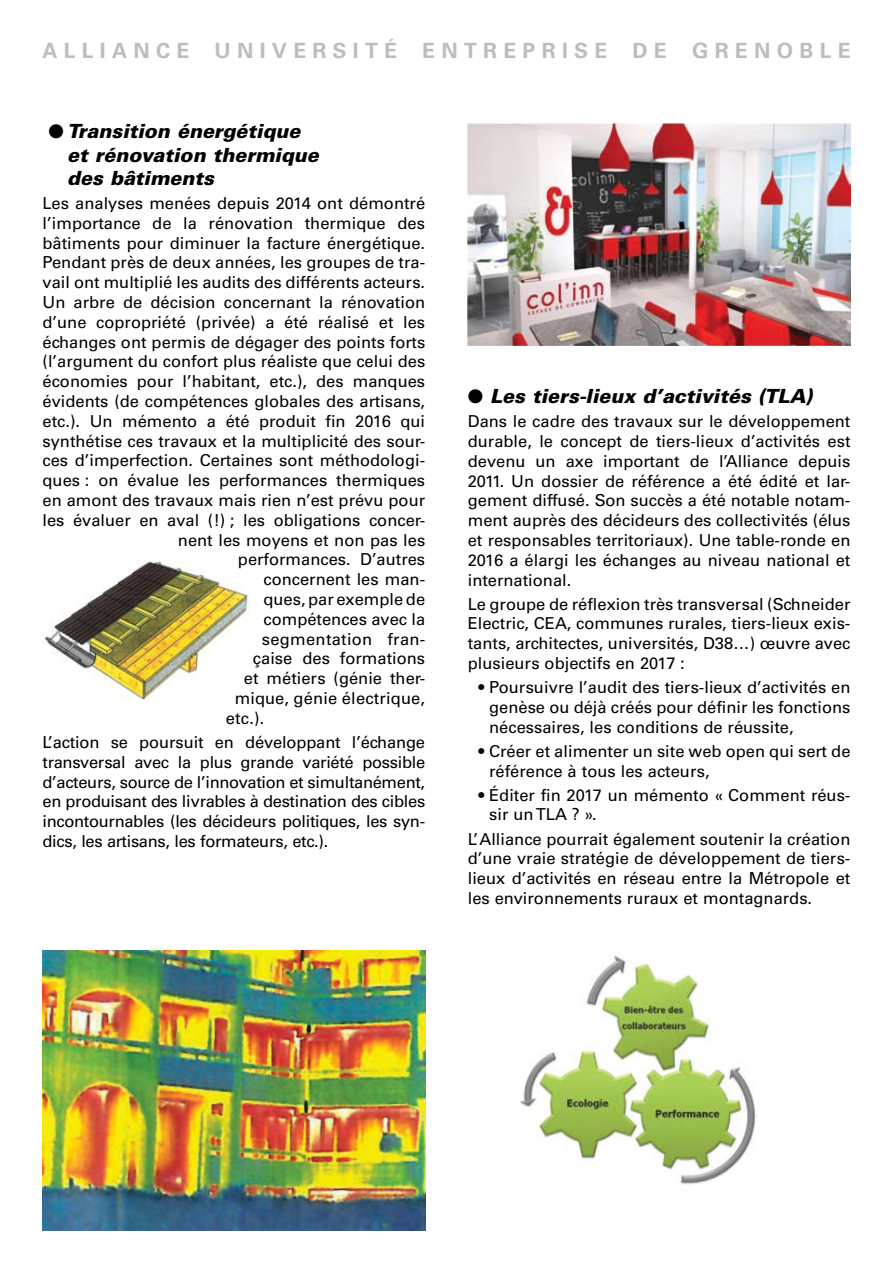
<style>
.page{position:relative;width:893px;height:1263px;background:#fff}
.page>*{position:absolute;margin:0;border:0;box-sizing:border-box;transform-origin:0 0}
.t1{font:700 21px "Univers LT Std";letter-spacing:.3em;color:#bcbdc0}
.t2{font:italic 900 19.5px/23.4px "Univers LT Std";color:#000}
.t3{font:16.5px/19.8px "Univers LT Std";color:#000;text-align:justify}
</style>
<div class="page">
<img style="left:43px;top:951px;width:382px;height:280px">
<img style="left:520px;top:949px;width:236px;height:236px">
<img style="left:43px;top:560px;width:206px;height:140px">
<img style="left:468px;top:123px;width:382px;height:223px">
<p class="t1" style="left:43px;top:38px;width:809px">ALLIANCE UNIVERSITÉ ENTREPRISE DE GRENOBLE</p>
<p class="t2" style="left:67px;top:119px;width:253px;text-indent:-19px">● Transition énergétique et rénovation thermique des bâtiments</p>
<p class="t3" style="left:43px;top:193px;width:384px">Les analyses menées depuis 2014 ont démontré</p>
<p class="t3" style="left:43px;top:213px;width:384px">l’importance de la rénovation thermique des</p>
<p class="t3" style="left:43px;top:233px;width:384px">bâtiments pour diminuer la facture énergétique.</p>
<p class="t3" style="left:43px;top:253px;width:384px">Pendant près de deux années, les groupes de tra-</p>
<p class="t3" style="left:43px;top:273px;width:384px">vail ont multiplié les audits des différents acteurs.</p>
<p class="t3" style="left:43px;top:292px;width:384px">Un arbre de décision concernant la rénovation</p>
<p class="t3" style="left:43px;top:312px;width:384px">d’une copropriété (privée) a été réalisé et les</p>
<p class="t3" style="left:43px;top:332px;width:384px">échanges ont permis de dégager des points forts</p>
<p class="t3" style="left:43px;top:352px;width:384px">(l’argument du confort plus réaliste que celui des</p>
<p class="t3" style="left:43px;top:372px;width:384px">économies pour l’habitant, etc.), des manques</p>
<p class="t3" style="left:43px;top:391px;width:384px">évidents (de compétences globales des artisans,</p>
<p class="t3" style="left:43px;top:411px;width:384px">etc.). Un mémento a été produit fin 2016 qui</p>
<p class="t3" style="left:43px;top:431px;width:384px">synthétise ces travaux et la multiplicité des sour-</p>
<p class="t3" style="left:43px;top:451px;width:384px">ces d’imperfection. Certaines sont méthodologi-</p>
<p class="t3" style="left:43px;top:471px;width:384px">ques : on évalue les performances thermiques</p>
<p class="t3" style="left:43px;top:490px;width:384px">en amont des travaux mais rien n’est prévu pour</p>
<p class="t3" style="left:43px;top:510px;width:384px">les évaluer en aval (!) ; les obligations concer-</p>
<p class="t3" style="left:178px;top:530px;width:249px">nent les moyens et non pas les</p>
<p class="t3" style="left:238px;top:550px;width:189px">performances. D’autres</p>
<p class="t3" style="left:263px;top:570px;width:163px">concernent les man-</p>
<p class="t3" style="left:263px;top:589px;width:163px">ques, par exemple de</p>
<p class="t3" style="left:263px;top:609px;width:163px">compétences avec la</p>
<p class="t3" style="left:262px;top:629px;width:165px">segmentation fran-</p>
<p class="t3" style="left:253px;top:649px;width:174px">çaise des formations</p>
<p class="t3" style="left:244px;top:669px;width:183px">et métiers (génie ther-</p>
<p class="t3" style="left:235px;top:688px;width:192px">mique, génie électrique,</p>
<p class="t3" style="left:226px;top:708px;width:40px">etc.).</p>
<p class="t3" style="left:43px;top:732px;width:384px">L’action se poursuit en développant l’échange transversal avec la plus grande variété possible d’acteurs, source de l’innovation et simultanément, en produisant des livrables à destination des cibles incontournables (les décideurs politiques, les syn&shy;dics, les artisans, les formateurs, etc.).</p>
<p class="t2" style="left:468px;top:384px;width:346px">● Les tiers-lieux d’activités (TLA)</p>
<p class="t3" style="left:468px;top:411px;width:384px">Dans le cadre des travaux sur le développement durable, le concept de tiers-lieux d’activités est devenu un axe important de l’Alliance depuis 2011. Un dossier de référence a été édité et lar&shy;gement diffusé. Son succès a été notable notam&shy;ment auprès des décideurs des collectivités (élus et responsables territoriaux). Une table-ronde en 2016 a élargi les échanges au niveau national et international.</p>
<p class="t3" style="left:468px;top:594px;width:384px">Le groupe de réflexion très transversal (Schneider Electric, CEA, communes rurales, tiers-lieux exis&shy;tants, architectes, universités, D38…) œuvre avec plusieurs objectifs en 2017 :</p>
<p class="t3" style="left:489px;top:677px;width:363px;text-indent:-11px">• Poursuivre l’audit des tiers-lieux d’activités en genèse ou déjà créés pour définir les fonctions nécessaires, les conditions de réussite,</p>
<p class="t3" style="left:489px;top:741px;width:363px;text-indent:-11px">• Créer et alimenter un site web open qui sert de référence à tous les acteurs,</p>
<p class="t3" style="left:489px;top:785px;width:363px;text-indent:-11px">• Éditer fin 2017 un mémento « Comment réus&shy;sir un TLA ? ».</p>
<p class="t3" style="left:468px;top:829px;width:384px">L’ Alliance pourrait également soutenir la création d’une vraie stratégie de développement de tiers&shy;lieux d’activités en réseau entre la M étropole et les environnements ruraux et montagnards.</p>
</div>
